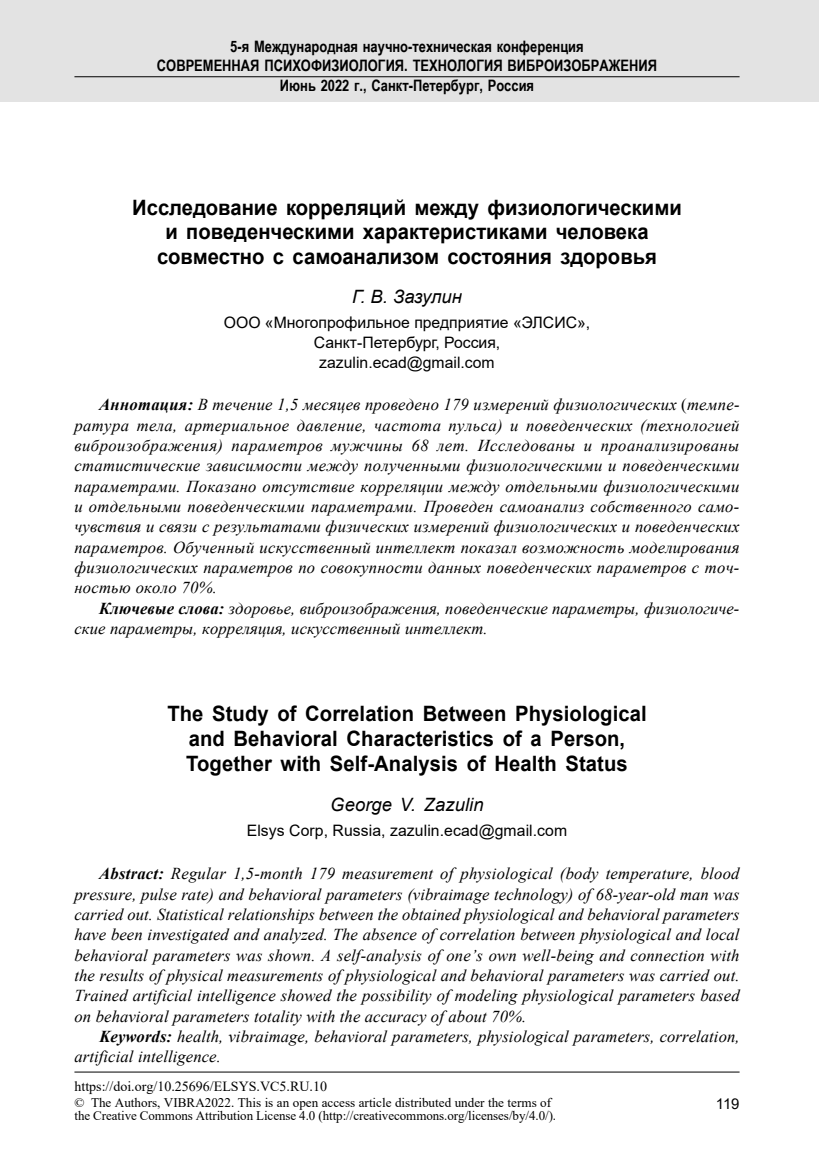
<style>
.page{position:relative;width:819px;height:1166px;background:#fff}
.page>*{position:absolute;margin:0;border:0;box-sizing:border-box;transform-origin:0 0}
.t1{font:700 21.18px/24.3px "Arial";color:#000;text-align:center;scale:.95 1}
.t2{font:italic 18.38px "Arial";letter-spacing:.005em;color:#000}
.t3{font:italic 16.62px/20.3px "Times New Roman";letter-spacing:.005em;color:#000;text-align:justify}
.t4{font:700 15.75px/19.2px "Arial Narrow";color:#000;text-align:center}
.t5{font:15.75px/19.9px "Arial";color:#000;text-align:center}
.t6{font:14.88px "Arial";color:#000}
.t7{font:14px "Times New Roman";color:#000}
.t8{font:13.12px/13.1px "Times New Roman";letter-spacing:-.005em;color:#000}
.s1{font-weight:700}
.s2{font-style:normal}
</style>
<div class="page">
<div style="left:0;top:0;width:819px;height:102px;background:#e3e3e3"></div>
<hr style="left:74px;top:76px;width:665px;height:1px;background:#000">
<hr style="left:74px;top:1071px;width:665px;height:1px;background:#000">
<p class="t4" style="left:157px;top:36px;width:501px">5-я Международная научно-техническая конференция<br>СОВРЕМЕННАЯ ПСИХОФИЗИОЛОГИЯ. ТЕХНОЛОГИЯ ВИБРОИЗОБРАЖЕНИЯ<br>Июнь 2022 г., Санкт-Петербург, Россия</p>
<p class="t1" style="left:132px;top:196px;width:580px">Исследование корреляций между физиологическими и поведенческими характеристиками человека совместно с самоанализом состояния здоровья</p>
<p class="t2" style="left:352px;top:284px;width:111px">Г. В. Зазулин</p>
<p class="t5" style="left:224px;top:312px;width:368px">ООО «Многопрофильное предприятие «ЭЛСИС»,<br>Санкт-Петербург, Россия,<br>zazulin.ecad@gmail.com</p>
<p class="t3" style="left:74px;top:394px;width:666px;text-indent:25px"><span class="s1">Аннотация:</span> В течение 1,5 месяцев проведено 179 измерений физиологических <span class="s2">(</span>темпе&shy;ратура тела, артериальное давление, частота пульса) и поведенческих (технологией виброизображения) параметров мужчины 68 лет. Исследованы и проанализированы статистические зависимости между полученными физиологическими и поведенческими параметрами. Показано отсутствие корреляции между отдельными физиологическими и отдельными поведенческими параметрами. Проведен самоанализ собственного само&shy;чувствия и связи с результатами физических измерений физиологических и поведенческих параметров. -Обученный искусственный интеллект показал возможность моделирования физиологических параметров по совокупности данных поведенческих параметров с точ&shy;ностью около 70%.</p>
<p class="t3" style="left:74px;top:597px;width:666px;text-indent:25px"><span class="s1">Ключевые слова:</span> здоровье, виброизображения, поведенческие параметры, физиологиче&shy;ские параметры, корреляция, искусственный интеллект.</p>
<p class="t1" style="left:167px;top:702px;width:506px;line-height:24.8px">The Study of Correlation Between Physiological and Behavioral Characteristics of a Person,<br>Together with Self-Analysis of Health Status</p>
<p class="t2" style="left:330px;top:792px;width:155px">George V. Zazulin</p>
<p class="t5" style="left:247px;top:820px;width:322px">Elsys Corp, Russia, zazulin.ecad@gmail.com</p>
<p class="t3" style="left:74px;top:863px;width:666px;text-indent:25px"><span class="s1">Abstract:</span> Regular 1,5-month 179 measurement of physiological (body temperature, blood pressure, pulse rate) and behavioral parameters (vibraimage technology) of 68-year-old man was carried out. Statistical relationships between the obtained physiological and behavioral parameters have been investigated and analyzed. The absence of correlation between physiological and local behavioral parameters was shown. A self-analysis of one’s own well-being and connection with the results of physical measurements of physiological and behavioral parameters was carried out.<br>Trained artificial intelligence showed the possibility of modeling physiological parameters based on behavioral parameters totality with the accuracy of about 70%.</p>
<p class="t3" style="left:74px;top:1026px;width:666px;text-indent:25px"><span class="s1">Keywords:</span> health, vibraimage, behavioral parameters, physiological parameters, correlation, artificial intelligence.</p>
<p class="t7" style="left:74px;top:1076px;width:254px">https://doi.org/10.25696/ELSYS.VC5.RU.10</p>
<p class="t8" style="left:74px;top:1095px;width:483px">© The Authors, VIBRA2022. This is an open access article distributed under the terms of the Creative Commons Attribution License 4.0 (http://creativecommons.org/licenses/by/4.0/).</p>
<p class="t6" style="left:715px;top:1093px;width:25px">119</p>
</div>
